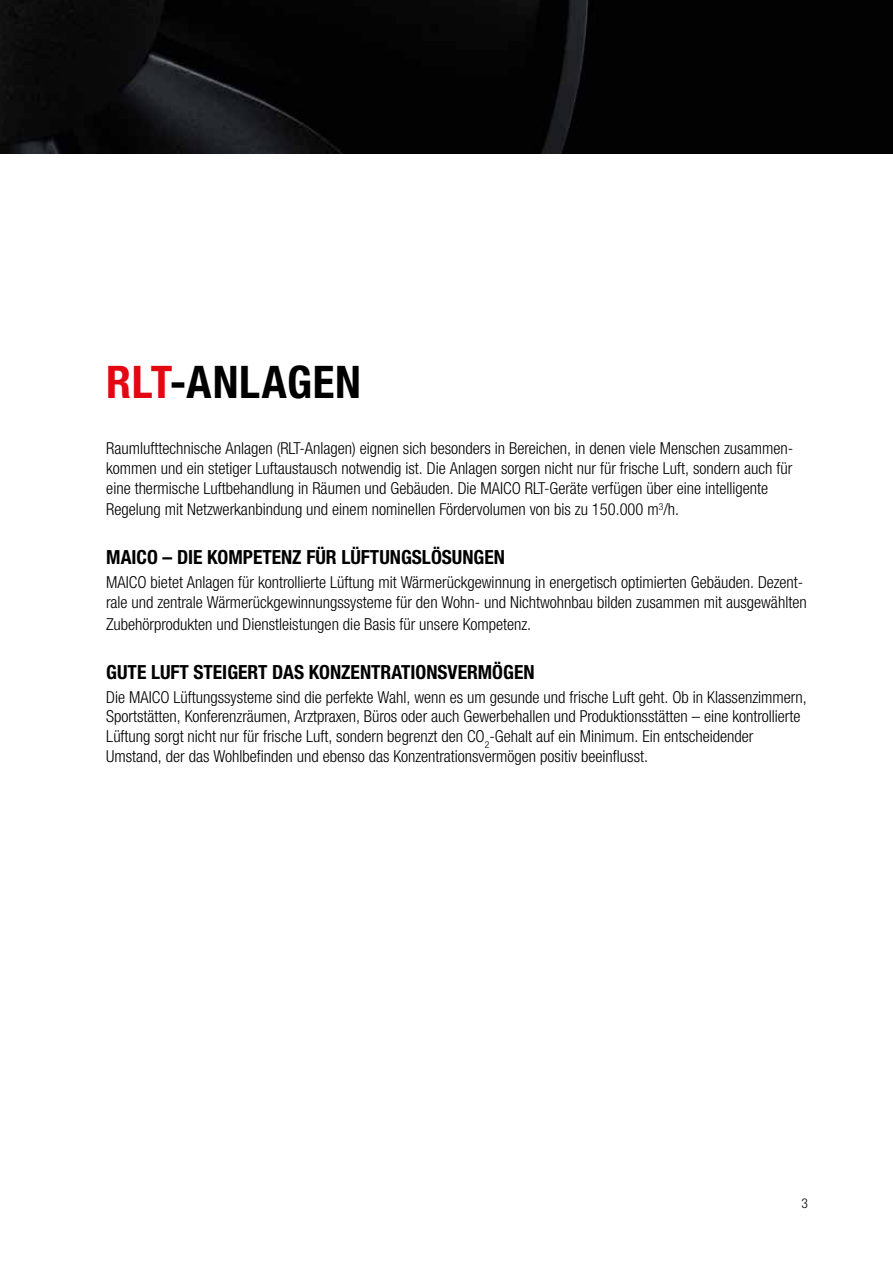
<style>
.page{position:relative;width:893px;height:1263px;background:#fff}
.page>*{position:absolute;margin:0;border:0;box-sizing:border-box;transform-origin:0 0}
.t1{font:700 condensed 45px "Helvetica Neue LTW1 G";letter-spacing:.015em;color:#000}
.t2{font:700 condensed 19.5px "Helvetica Neue LTW1 G";color:#000}
.t3{font:300 condensed 16.5px/19.8px "Helvetica Neue LTW1 G";color:#000}
.t4{font:300 condensed 13.5px "Helvetica Neue LTW1 G";color:#000}
.s1{color:#e30613}
</style>
<div class="page">
<img style="left:0;top:0;width:893px;height:153px">
<h1 class="t1" style="left:106px;top:355px;width:256px"><span class="s1">RLT</span>-ANLAGEN</h1>
<p class="t3" style="left:106px;top:438px;width:688px;text-align:justify">Raumlufttechnische Anlagen (RLT-Anlagen) eignen sich besonders in Bereichen, in denen viele Menschen zusammen&shy;kommen und ein stetiger Luftaustausch notwendig ist. Die Anlagen sorgen nicht nur für frische Luft, sondern auch für eine thermische Luftbehandlung in Räumen und Gebäuden. Die MAICO RLT-Geräte verfügen über eine intelligente</p>
<p class="t3" style="left:106px;top:500px;width:574px">Regelung mit Netzwerkanbindung und einem nominellen Fördervolumen von bis zu 150.000 m<sup>3</sup>/h.</p>
<p class="t2" style="left:106px;top:545px;width:400px">MAICO – DIE KOMPETENZ FÜR LÜFTUNGSLÖSUNGEN</p>
<p class="t3" style="left:106px;top:573px;width:702px">MAICO bietet Anlagen für kontrollierte Lüftung mit Wärmerückgewinnung in energetisch optimierten Gebäuden. Dezent&shy;rale und zentrale Wärmerückgewinnungssysteme für den Wohn- und Nichtwohnbau bilden zusammen mit ausgewählten</p>
<p class="t3" style="left:106px;top:614px;width:426px">Zubehörprodukten und Dienstleistungen die Basis für unsere Kompetenz.</p>
<p class="t2" style="left:106px;top:660px;width:430px">GUTE LUFT STEIGERT DAS KONZENTRATIONSVERMÖGEN</p>
<p class="t3" style="left:106px;top:687px;width:702px">Die MAICO Lüftungssysteme sind die perfekte Wahl, wenn es um gesunde und frische Luft geht. Ob in Klassenzimmern, Sportstätten, Konferenzräumen, Arztpraxen, Büros oder auch Gewerbehallen und Produktionsstätten – eine kontrollierte Lüftung sorgt nicht nur für frische Luft, sondern begrenzt den CO<sub>2</sub>-Gehalt auf ein Minimum. Ein entscheidender Umstand, der das Wohlbefinden und ebenso das Konzentrationsvermögen positiv beeinflusst.</p>
<p class="t4" style="left:801px;top:1195px;width:8px">3</p>
</div>
